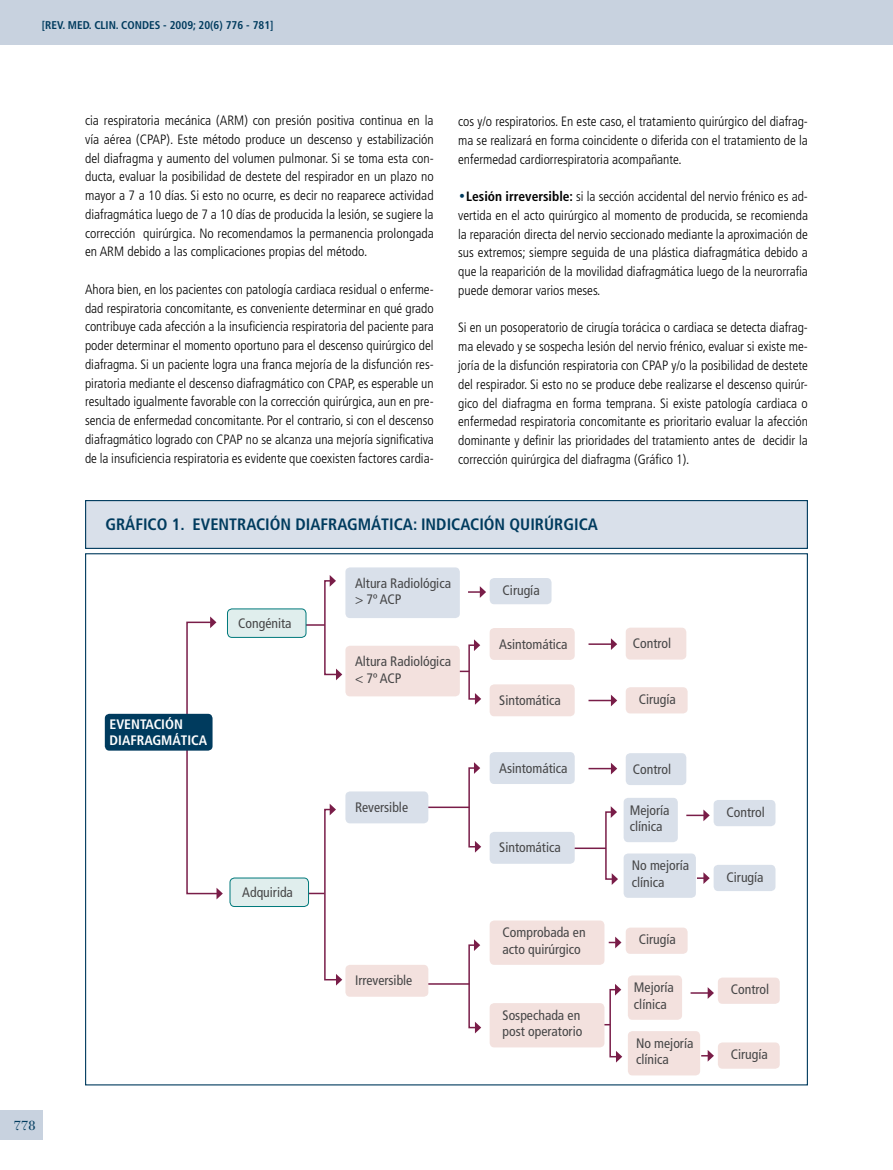
<style>
.page{position:relative;width:893px;height:1170px;background:#fff}
.page>*{position:absolute;margin:0;border:0;box-sizing:border-box;transform-origin:0 0}
.t1{font:19.5px "Filosofia Grand Caps";color:#003b5e;scale:1.1 1}
.t2{font:700 condensed 16.5px "Frutiger";color:#003b5e}
.t3{font:condensed 13.65px/16.5px "Frutiger";color:#464647}
.t4{font:700 condensed 13.65px/16.5px "Frutiger";color:#fff}
.t5{font:300 condensed 13.5px/18.8px "Frutiger";color:#000;text-align:justify}
.t6{font:700 condensed 11.25px "Frutiger";color:#003b5e}
.s1{font-family:"Swiss 721 BT";font-weight:400;color:#003b5e}
.s2{font-weight:700}
</style>
<div class="page">
<div style="left:0;top:1110px;width:43px;height:30px;background:#c8d2df"></div>
<div style="left:0;top:0;width:893px;height:44px;background:#c8d2df"></div>
<div style="left:85px;top:500px;width:723px;height:49px;background:#d9e0ea;border:1px solid #003b5e"></div>
<hr style="left:446px;top:670px;width:23px;height:2px;background:#791d48">
<hr style="left:426px;top:806px;width:43px;height:2px;background:#791d48">
<hr style="left:297px;top:892px;width:27px;height:2px;background:#791d48">
<hr style="left:421px;top:983px;width:48px;height:1px;background:#791d48">
<hr style="left:574px;top:847px;width:32px;height:2px;background:#791d48">
<div style="left:345px;top:567px;width:115px;height:51px;background:#d9e0ea;border-radius:5px"></div>
<div style="left:345px;top:645px;width:115px;height:51px;background:#f3e1de;border-radius:5px"></div>
<div style="left:345px;top:791px;width:83px;height:32px;background:#d9e0ea;border-radius:5px"></div>
<div style="left:490px;top:628px;width:85px;height:32px;background:#f3e1de;border-radius:5px"></div>
<div style="left:490px;top:752px;width:85px;height:32px;background:#d9e0ea;border-radius:5px"></div>
<div style="left:490px;top:920px;width:114px;height:44px;background:#f3e1de;border-radius:5px"></div>
<div style="left:626px;top:927px;width:62px;height:26px;background:#f3e1de;border-radius:5px"></div>
<div style="left:626px;top:687px;width:62px;height:26px;background:#f3e1de;border-radius:5px"></div>
<div style="left:490px;top:578px;width:61px;height:26px;background:#d9e0ea;border-radius:5px"></div>
<div style="left:490px;top:1003px;width:114px;height:44px;background:#f3e1de;border-radius:5px"></div>
<div style="left:490px;top:684px;width:85px;height:32px;background:#f3e1de;border-radius:5px"></div>
<div style="left:490px;top:831px;width:85px;height:32px;background:#d9e0ea;border-radius:5px"></div>
<div style="left:345px;top:964px;width:83px;height:32px;background:#f3e1de;border-radius:5px"></div>
<div style="left:626px;top:753px;width:60px;height:32px;background:#d9e0ea;border-radius:5px"></div>
<div style="left:626px;top:627px;width:60px;height:32px;background:#f3e1de;border-radius:5px"></div>
<div style="left:227px;top:609px;width:79px;height:28px;background:#e0eeed;border-radius:5px"></div>
<div style="left:227px;top:608px;width:79px;height:29px;border:1px solid #00797b;border-radius:5px"></div>
<div style="left:230px;top:877px;width:79px;height:29px;background:#e0eeed;border-radius:5px"></div>
<div style="left:230px;top:877px;width:79px;height:29px;border:1px solid #00797b;border-radius:5px"></div>
<svg style="left:186px;top:616px;width:37px;height:283px"></svg>
<svg style="left:301px;top:575px;width:41px;height:105px"></svg>
<svg style="left:323px;top:803px;width:19px;height:182px"></svg>
<svg style="left:468px;top:939px;width:13px;height:94px"></svg>
<svg style="left:468px;top:762px;width:13px;height:90px"></svg>
<svg style="left:468px;top:639px;width:13px;height:65px"></svg>
<div style="left:105px;top:713px;width:108px;height:37px;background:#003b5e;border-radius:5px"></div>
<svg style="left:609px;top:936px;width:12px;height:12px"></svg>
<hr style="left:588px;top:767px;width:24px;height:2px;background:#791d48">
<svg style="left:611px;top:763px;width:6px;height:11px"></svg>
<hr style="left:588px;top:699px;width:24px;height:2px;background:#791d48">
<svg style="left:611px;top:695px;width:6px;height:11px"></svg>
<hr style="left:588px;top:643px;width:24px;height:2px;background:#791d48">
<svg style="left:611px;top:638px;width:6px;height:12px"></svg>
<svg style="left:468px;top:586px;width:18px;height:12px"></svg>
<div style="left:628px;top:975px;width:54px;height:44px;background:#f3e1de;border-radius:5px"></div>
<div style="left:628px;top:1031px;width:72px;height:44px;background:#f3e1de;border-radius:5px"></div>
<div style="left:718px;top:977px;width:62px;height:26px;background:#f3e1de;border-radius:5px"></div>
<div style="left:718px;top:1042px;width:62px;height:26px;background:#f3e1de;border-radius:5px"></div>
<svg style="left:596px;top:984px;width:26px;height:78px"></svg>
<svg style="left:691px;top:987px;width:23px;height:11px"></svg>
<svg style="left:701px;top:1050px;width:13px;height:11px"></svg>
<div style="left:624px;top:797px;width:54px;height:45px;background:#d9e0ea;border-radius:5px"></div>
<div style="left:624px;top:853px;width:72px;height:44px;background:#d9e0ea;border-radius:5px"></div>
<div style="left:714px;top:799px;width:61px;height:27px;background:#d9e0ea;border-radius:5px"></div>
<div style="left:714px;top:864px;width:61px;height:27px;background:#d9e0ea;border-radius:5px"></div>
<svg style="left:604px;top:806px;width:14px;height:78px"></svg>
<svg style="left:686px;top:809px;width:24px;height:12px"></svg>
<svg style="left:697px;top:872px;width:13px;height:11px"></svg>
<p class="t6" style="left:42px;top:19px;width:233px">[REV. MED. CLIN. CONDES - 2009; 20(6) 776 - 781]</p>
<p class="t5" style="left:85px;top:111px;width:350px">cia respiratoria mecánica (ARM) con presión positiva continua en la vía aérea (CPAP). Este método produce un descenso y estabilización del diafragma y aumento del volumen pulmonar. Si se toma esta con&shy;ducta, evaluar la posibilidad de destete del respirador en un plazo no mayor a 7 a 10 días. Si esto no ocurre, es decir no reaparece actividad diafragmática luego de 7 a 10 días de producida la lesión, se sugiere la corrección quirúrgica. No recomendamos la permanencia prolongada en ARM debido a las complicaciones propias del método.</p>
<p class="t5" style="left:85px;top:280px;width:350px">Ahora bien, en los pacientes con patología cardiaca residual o enferme&shy;dad respiratoria concomitante, es conveniente determinar en qué grado contribuye cada afección a la insuficiencia respiratoria del paciente para poder determinar el momento oportuno para el descenso quirúrgico del diafragma. Si un paciente logra una franca mejoría de la disfunción res&shy;piratoria mediante el descenso diafragmático con CPAP, es esperable un resultado igualmente favorable con la corrección quirúrgica, aun en pre&shy;sencia de enfermedad concomitante. Por el contrario, si con el descenso diafragmático logrado con CPAP no se alcanza una mejoría significativa de la insuficiencia respiratoria es evidente que coexisten factores cardia-</p>
<p class="t5" style="left:458px;top:112px;width:351px">cos y/o respiratorios. En este caso, el tratamiento quirúrgico del diafrag&shy;ma se realizará en forma coincidente o diferida con el tratamiento de la enfermedad cardiorrespiratoria acompañante.</p>
<p class="t5" style="left:458px;top:187px;width:351px"><span class="s1">•</span><span class="s2">Lesión irreversible:</span> si la sección accidental del nervio frénico es ad&shy;vertida en el acto quirúrgico al momento de producida, se recomienda la reparación directa del nervio seccionado mediante la aproximación de sus extremos; siempre seguida de una plástica diafragmática debido a que la reaparición de la movilidad diafragmática luego de la neurorrafia puede demorar varios meses.</p>
<p class="t5" style="left:458px;top:318px;width:351px">Si en un posoperatorio de cirugía torácica o cardiaca se detecta diafrag&shy;ma elevado y se sospecha lesión del nervio frénico, evaluar si existe me&shy;joría de la disfunción respiratoria con CPAP y/o la posibilidad de destete del respirador. Si esto no se produce debe realizarse el descenso quirúr&shy;gico del diafragma en forma temprana. Si existe patología cardiaca o enfermedad respiratoria concomitante es prioritario evaluar la afección dominante y definir las prioridades del tratamiento antes de decidir la corrección quirúrgica del diafragma (Gráfico 1).</p>
<p class="t2" style="left:105px;top:514px;width:494px">GRÁFICO 1. EVENTRACIÓN DIAFRAGMÁTICA: INDICACIÓN QUIRÚRGICA</p>
<h1 class="t1" style="left:14px;top:1113px;width:22px">778</h1>
<p class="t3" style="left:238px;top:615px;width:55px">Congénita</p>
<p class="t4" style="left:110px;top:715px;width:99px">EVENTACIÓN<br>DIAFRAGMÁTICA</p>
<p class="t3" style="left:242px;top:884px;width:52px">Adquirida</p>
<p class="t3" style="left:355px;top:575px;width:98px">Altura Radiológica &gt; 7º ACP</p>
<p class="t3" style="left:355px;top:653px;width:98px">Altura Radiológica &lt; 7º ACP</p>
<p class="t3" style="left:355px;top:799px;width:55px">Reversible</p>
<p class="t3" style="left:355px;top:972px;width:59px">Irreversible</p>
<p class="t3" style="left:503px;top:581px;width:39px">Cirugía</p>
<p class="t3" style="left:499px;top:635px;width:70px">Asintomática</p>
<p class="t3" style="left:499px;top:692px;width:63px">Sintomática</p>
<p class="t3" style="left:499px;top:759px;width:70px">Asintomática</p>
<p class="t3" style="left:499px;top:839px;width:63px">Sintomática</p>
<p class="t3" style="left:633px;top:635px;width:40px">Control</p>
<p class="t3" style="left:639px;top:691px;width:39px">Cirugía</p>
<p class="t3" style="left:633px;top:760px;width:40px">Control</p>
<p class="t3" style="left:630px;top:801px;width:41px">Mejoría clínica</p>
<p class="t3" style="left:632px;top:857px;width:59px">No mejoría clínica</p>
<p class="t3" style="left:503px;top:924px;width:85px">Comprobada en acto quirúrgico</p>
<p class="t3" style="left:639px;top:931px;width:39px">Cirugía</p>
<p class="t3" style="left:503px;top:1006px;width:81px">Sospechada en post operatorio</p>
<p class="t3" style="left:634px;top:979px;width:41px">Mejoría clínica</p>
<p class="t3" style="left:636px;top:1034px;width:59px">No mejoría clínica</p>
<p class="t3" style="left:726px;top:803px;width:40px">Control</p>
<p class="t3" style="left:726px;top:868px;width:39px">Cirugía</p>
<p class="t3" style="left:731px;top:981px;width:40px">Control</p>
<p class="t3" style="left:731px;top:1046px;width:39px">Cirugía</p>
</div>
